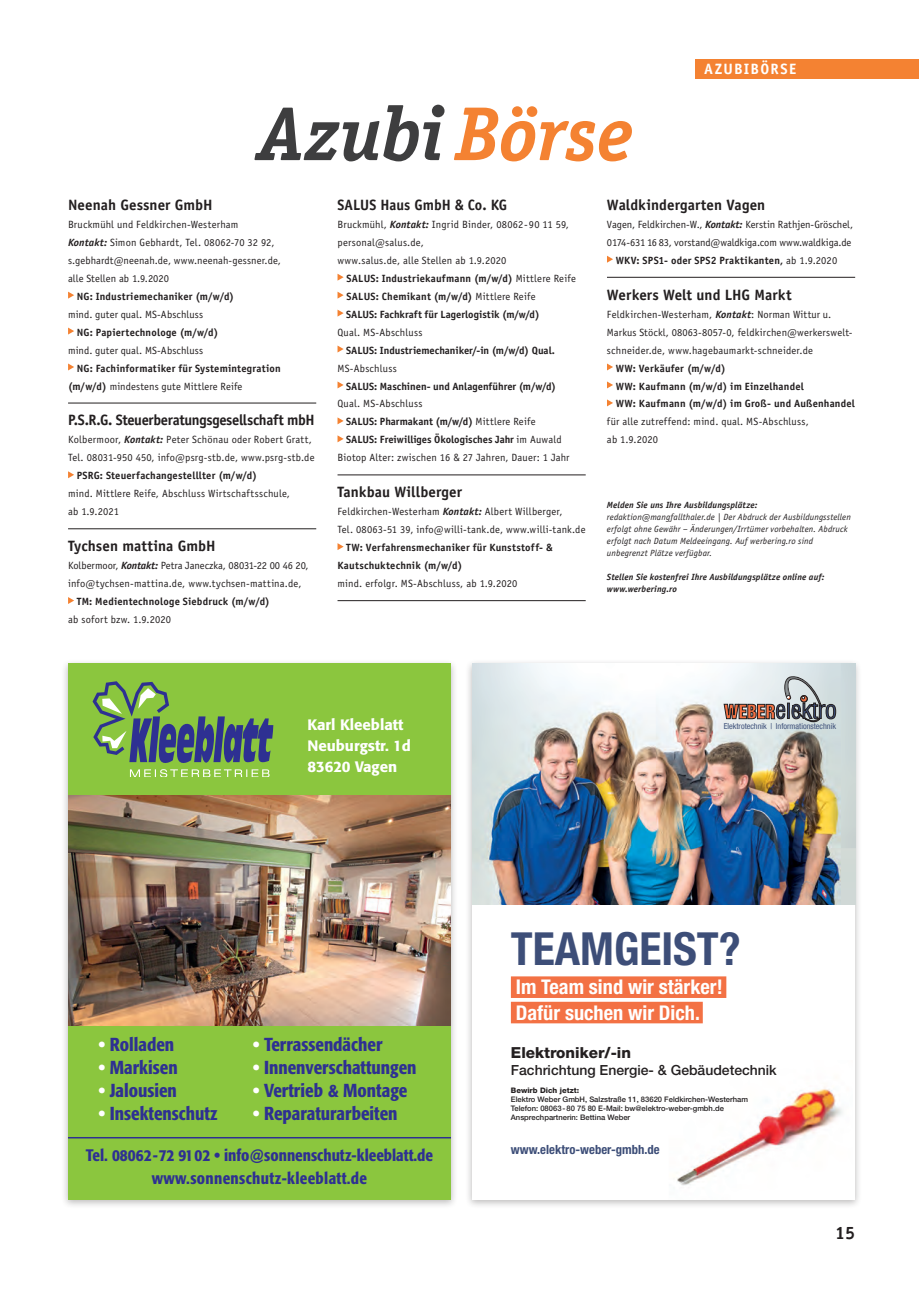
<style>
.page{position:relative;width:919px;height:1289px;background:#fff}
.page>*{position:absolute;margin:0;border:0;box-sizing:border-box;transform-origin:0 0}
.t1{font:italic 700 76.65px "Officina Serif";letter-spacing:-.01em;color:#3e3e3f}
.t2{font:700 condensed 45.6px "Helvetica Neue";color:#3d4e78}
.t3{font:700 condensed 20.25px/25.3px "Helvetica Neue";color:#fff}
.t4{font:500 condensed 18.6px "Formata";color:#2e3092}
.t5{font:700 18px "Officina Serif";color:#231f20}
.t6{font:500 condensed 16.5px/22.5px "Formata";color:#2e3092;text-align:center}
.t7{font:800 15.15px "Helvetica Neue";color:#231f20}
.t8{font:700 15px "Officina Sans";color:#231f20}
.t9{font:700 15px "Officina Sans";letter-spacing:-.025em;color:#231f20}
.t10{font:500 15px/21px "Formata";color:#fff}
.t11{font:700 15px "Officina Sans";color:#231f20;scale:.96 1}
.t12{font:700 15px "Officina Sans";letter-spacing:.085em;color:#fff}
.t13{font:500 13.95px "Helvetica Neue";color:#231f20}
.t14{font:700 condensed 12.75px "Helvetica Neue";color:#3d4e78}
.t15{font:10.5px/18px "Officina Sans";letter-spacing:.015em;color:#231f20}
.t16{font:700 10.5px/18px "Officina Sans";letter-spacing:.015em;color:#231f20}
.t17{font:700 10.5px "Officina Sans";letter-spacing:-.005em;color:#231f20}
.t18{font:10.5px "Officina Sans";letter-spacing:-.005em;color:#231f20}
.t19{font:10.5px "Officina Sans";letter-spacing:-.01em;color:#231f20}
.t20{font:italic 9px/12px "Officina Sans";letter-spacing:.015em;color:#231f20}
.t21{font:italic 700 9px/12px "Officina Sans";letter-spacing:.01em;color:#231f20}
.t22{font:condensed 8.25px "Helvetica Neue LT Com";color:#3c4e78}
.t23{font:500 7.65px/9.1px "Helvetica Neue";color:#231f20}
.t24{font:800 7.65px "Helvetica Neue";color:#231f20}
.s1{color:#f48232}
.s2{font-weight:700;font-style:italic}
.s3{font-weight:400}
.s4{color:#fff}
</style>
<div class="page">
<div style="left:695px;top:60px;width:223px;height:19px;background:#f48232"></div>
<hr style="left:337px;top:474px;width:248px;height:1px;background:#231f20">
<hr style="left:337px;top:600px;width:248px;height:1px;background:#231f20">
<svg style="left:337px;top:274px;width:6px;height:7px"></svg>
<svg style="left:337px;top:292px;width:6px;height:6px"></svg>
<svg style="left:337px;top:309px;width:6px;height:7px"></svg>
<svg style="left:337px;top:345px;width:6px;height:7px"></svg>
<svg style="left:337px;top:381px;width:6px;height:7px"></svg>
<svg style="left:337px;top:417px;width:6px;height:7px"></svg>
<svg style="left:337px;top:435px;width:6px;height:7px"></svg>
<svg style="left:337px;top:543px;width:6px;height:7px"></svg>
<hr style="left:607px;top:277px;width:248px;height:1px;background:#231f20">
<svg style="left:607px;top:256px;width:6px;height:7px"></svg>
<svg style="left:607px;top:363px;width:6px;height:7px"></svg>
<svg style="left:607px;top:381px;width:6px;height:7px"></svg>
<svg style="left:607px;top:399px;width:6px;height:7px"></svg>
<hr style="left:68px;top:403px;width:248px;height:1px;background:#231f20">
<hr style="left:68px;top:528px;width:248px;height:1px;background:#231f20">
<svg style="left:68px;top:292px;width:6px;height:6px"></svg>
<svg style="left:68px;top:327px;width:6px;height:7px"></svg>
<svg style="left:68px;top:363px;width:6px;height:7px"></svg>
<svg style="left:68px;top:471px;width:6px;height:7px"></svg>
<svg style="left:68px;top:597px;width:6px;height:7px"></svg>
<div style="left:61px;top:658px;width:397px;height:550px;background:#231f20;opacity:.3"></div>
<div style="left:68px;top:663px;width:383px;height:140px;background:#8bc63e"></div>
<div style="left:68px;top:1020px;width:383px;height:179px;background:#8bc63e"></div>
<img style="left:68px;top:795px;width:383px;height:230px">
<svg style="left:92px;top:681px;width:181px;height:96px"></svg>
<hr style="left:68px;top:1136px;width:383px;height:2px;background:#2e3092">
<div style="left:465px;top:658px;width:397px;height:550px;background:#231f20;opacity:.3"></div>
<div style="left:472px;top:663px;width:383px;height:536px;background:#fff"></div>
<img style="left:677px;top:1086px;width:166px;height:100px">
<img style="left:472px;top:663px;width:383px;height:241px">
<div style="left:511px;top:976px;width:215px;height:21px;background:#f37144"></div>
<div style="left:511px;top:1001px;width:191px;height:22px;background:#f37144"></div>
<svg style="left:724px;top:674px;width:111px;height:49px;background:#bbb9b9"></svg>
<h1 class="t1" style="left:257px;top:89px;width:378px">Azubi <span class="s1">Börse</span></h1>
<h3 class="t12" style="left:704px;top:60px;width:94px">AZUBIBÖRSE</h3>
<h3 class="t8" style="left:68px;top:195px;width:146px">Neenah Gessner GmbH</h3>
<p class="t15" style="left:68px;top:215px;width:214px">Bruckmühl und Feldkirchen-Westerham<br><span class="s2">Kontakt:</span> Simon Gebhardt, Tel. 08062-70 32 92, s.gebhardt@neenah.de, www.neenah-gessner.de, alle Stellen ab 1.9.2020</p>
<p class="t16" style="left:77px;top:287px;width:159px">NG: Industriemechaniker (m/w/d)</p>
<p class="t15" style="left:68px;top:305px;width:137px">mind. guter qual. MS-Abschluss</p>
<p class="t16" style="left:77px;top:323px;width:143px">NG: Papiertechnologe (m/w/d)</p>
<p class="t15" style="left:68px;top:341px;width:137px">mind. guter qual. MS-Abschluss</p>
<p class="t16" style="left:68px;top:359px;width:214px;text-indent:9px">NG: Fachinformatiker für Systemintegration (m/w/d) <span class="s3">mindestens gute Mittlere Reife</span></p>
<h3 class="t9" style="left:68px;top:411px;width:248px">P.S.R.G. Steuerberatungsgesellschaft mbH</h3>
<p class="t15" style="left:68px;top:431px;width:248px">Kolbermoor, <span class="s2">Kontakt:</span> Peter Schönau oder Robert Gratt,<br>Tel. 08031-950 450, info@psrg-stb.de, www.psrg-stb.de</p>
<p class="t16" style="left:77px;top:466px;width:182px">PSRG: Steuerfachangestelllter (m/w/d)</p>
<p class="t15" style="left:68px;top:485px;width:223px">mind. Mittlere Reife, Abschluss Wirtschaftsschule, ab 1.9.2021</p>
<h3 class="t8" style="left:68px;top:536px;width:149px">Tychsen mattina GmbH</h3>
<p class="t15" style="left:68px;top:556px;width:242px">Kolbermoor, <span class="s2">Kontakt:</span> Petra Janeczka, 08031-22 00 46 20, info@tychsen-mattina.de, www.tychsen-mattina.de,</p>
<p class="t16" style="left:77px;top:592px;width:195px">TM: Medientechnologe Siebdruck (m/w/d)</p>
<p class="t15" style="left:68px;top:610px;width:104px">ab sofort bzw. 1.9.2020</p>
<h3 class="t11" style="left:337px;top:195px;width:178px">SALUS Haus GmbH &amp; Co. KG</h3>
<p class="t15" style="left:337px;top:215px;width:233px">Bruckmühl, <span class="s2">Kontakt:</span> Ingrid Binder, 08062-90 11 59, personal@salus.de,<br>www.salus.de, alle Stellen ab 1.9.2020</p>
<p class="t16" style="left:346px;top:269px;width:231px">SALUS: Industriekaufmann (m/w/d) <span class="s3">Mittlere Reife<br></span>SALUS: Chemikant (m/w/d) <span class="s3">Mittlere Reife<br></span>SALUS: Fachkraft für Lagerlogistik (m/w/d)</p>
<p class="t15" style="left:337px;top:323px;width:86px">Qual. MS-Abschluss</p>
<p class="t17" style="left:346px;top:343px;width:210px">SALUS: Industriemechaniker/-in (m/w/d) Qual.</p>
<p class="t15" style="left:337px;top:359px;width:61px">MS-Abschluss</p>
<p class="t16" style="left:346px;top:377px;width:211px">SALUS: Maschinen- und Anlagenführer (m/w/d)</p>
<p class="t15" style="left:337px;top:395px;width:86px">Qual. MS-Abschluss</p>
<p class="t16" style="left:346px;top:413px;width:191px">SALUS: Pharmakant (m/w/d) <span class="s3">Mittlere Reife</span></p>
<p class="t17" style="left:346px;top:433px;width:217px">SALUS: Freiwilliges Ökologisches Jahr <span class="s3">im Auwald</span></p>
<p class="t15" style="left:337px;top:449px;width:233px">Biotop Alter: zwischen 16 &amp; 27 Jahren, Dauer: 1 Jahr</p>
<h3 class="t8" style="left:337px;top:483px;width:126px">Tankbau Willberger</h3>
<p class="t15" style="left:337px;top:502px;width:249px">Feldkirchen-Westerham <span class="s2">Kontakt:</span> Albert Willberger,<br>Tel. 08063-51 39, info@willi-tank.de, www.willi-tank.de</p>
<p class="t16" style="left:337px;top:538px;width:216px;text-indent:9px">TW: Verfahrensmechaniker für Kunststoff- &amp;<br>Kautschuktechnik (m/w/d)</p>
<p class="t15" style="left:337px;top:574px;width:181px">mind. erfolgr. MS-Abschluss, ab 1.9.2020</p>
<h3 class="t8" style="left:607px;top:195px;width:160px">Waldkindergarten Vagen</h3>
<p class="t18" style="left:607px;top:218px;width:248px">Vagen, Feldkirchen-W., <span class="s2">Kontakt:</span> Kerstin Rathjen-Gröschel,</p>
<p class="t19" style="left:607px;top:236px;width:246px">0174-631 16 83, vorstand@waldkiga.com www.waldkiga.de</p>
<p class="t16" style="left:615px;top:251px;width:223px">WKV: SPS1- oder SPS2 Praktikanten, <span class="s3">ab 1.9.2020</span></p>
<h3 class="t8" style="left:607px;top:285px;width:186px">Werkers Welt und LHG Markt</h3>
<p class="t15" style="left:607px;top:305px;width:247px">Feldkirchen-Westerham, <span class="s2">Kontakt</span>: Norman Wittur u.<br>Markus Stöckl, 08063-8057-0, feldkirchen@werkerswelt&shy;schneider.de, www.hagebaumarkt-schneider.de</p>
<p class="t16" style="left:615px;top:359px;width:241px">WW: Verkäufer (m/w/d)<br>WW: Kaufmann (m/w/d) im Einzelhandel<br>WW: Kaufmann (m/w/d) im Groß- und Außenhandel</p>
<p class="t15" style="left:607px;top:413px;width:203px">für alle zutreffend: mind. qual. MS-Abschluss, ab 1.9.2020</p>
<p class="t21" style="left:607px;top:499px;width:152px">Melden Sie uns Ihre Ausbildungsplätze:</p>
<p class="t20" style="left:607px;top:511px;width:245px">redaktion@mangfallthaler.de | Der Abdruck der Ausbildungsstellen erfolgt ohne Gewähr – Änderungen/Irrtümer vorbehalten. Abdruck erfolgt nach Datum Meldeeingang. Auf werbering.ro sind unbegrenzt Plätze verfügbar.</p>
<p class="t21" style="left:607px;top:571px;width:219px">Stellen Sie kostenfrei Ihre Ausbildungsplätze online auf: www.werbering.ro</p>
<h3 class="t10" style="left:307px;top:713px;width:105px">Karl Kleeblatt<br>Neuburgstr. 1d<br>83620 Vagen</h3>
<p class="t22" style="left:723px;top:721px;width:114px">Elektrotechnik | Informationstechnik</p>
<h3 class="t4" style="left:99px;top:1033px;width:77px"><span class="s4">•</span> Rolladen</h3>
<h3 class="t4" style="left:99px;top:1056px;width:80px"><span class="s4">•</span> Markisen</h3>
<h3 class="t4" style="left:99px;top:1078px;width:79px"><span class="s4">•</span> Jalousien</h3>
<h3 class="t4" style="left:99px;top:1101px;width:120px"><span class="s4">•</span> Insektenschutz</h3>
<h3 class="t6" style="left:86px;top:1143px;width:348px">Tel. 08062-72 91 02 • info@sonnenschutz-kleeblatt.de www.sonnenschutz-kleeblatt.de</h3>
<h3 class="t4" style="left:253px;top:1033px;width:131px"><span class="s4">•</span> Terrassendächer</h3>
<h3 class="t4" style="left:253px;top:1056px;width:165px"><span class="s4">•</span> Innenverschattungen</h3>
<h3 class="t4" style="left:253px;top:1078px;width:156px"><span class="s4">•</span> Vertrieb &amp; Montage</h3>
<h3 class="t4" style="left:253px;top:1101px;width:146px"><span class="s4">•</span> Reparaturarbeiten</h3>
<h2 class="t2" style="left:511px;top:921px;width:231px">TEAMGEIST?</h2>
<h3 class="t3" style="left:515px;top:974px;width:208px">Im Team sind wir stärker!<br>Dafür suchen wir Dich.</h3>
<h3 class="t7" style="left:511px;top:1043px;width:122px">Elektroniker/-in</h3>
<h3 class="t13" style="left:511px;top:1061px;width:267px">Fachrichtung Energie- &amp; Gebäudetechnik</h3>
<p class="t24" style="left:511px;top:1085px;width:70px">Bewirb Dich jetzt:</p>
<p class="t23" style="left:511px;top:1094px;width:239px">Elektro Weber GmbH, Salzstraße 11, 83620 Feldkirchen-Westerham<br>Telefon: 08063- 80 75 80 E-Mail: bw@elektro-weber-gmbh.de<br>Ansprechpartnerin: Bettina Weber</p>
<p class="t14" style="left:511px;top:1141px;width:150px">www.elektro-weber-gmbh.de</p>
<h3 class="t5" style="left:835px;top:1221px;width:22px">15</h3>
</div>
